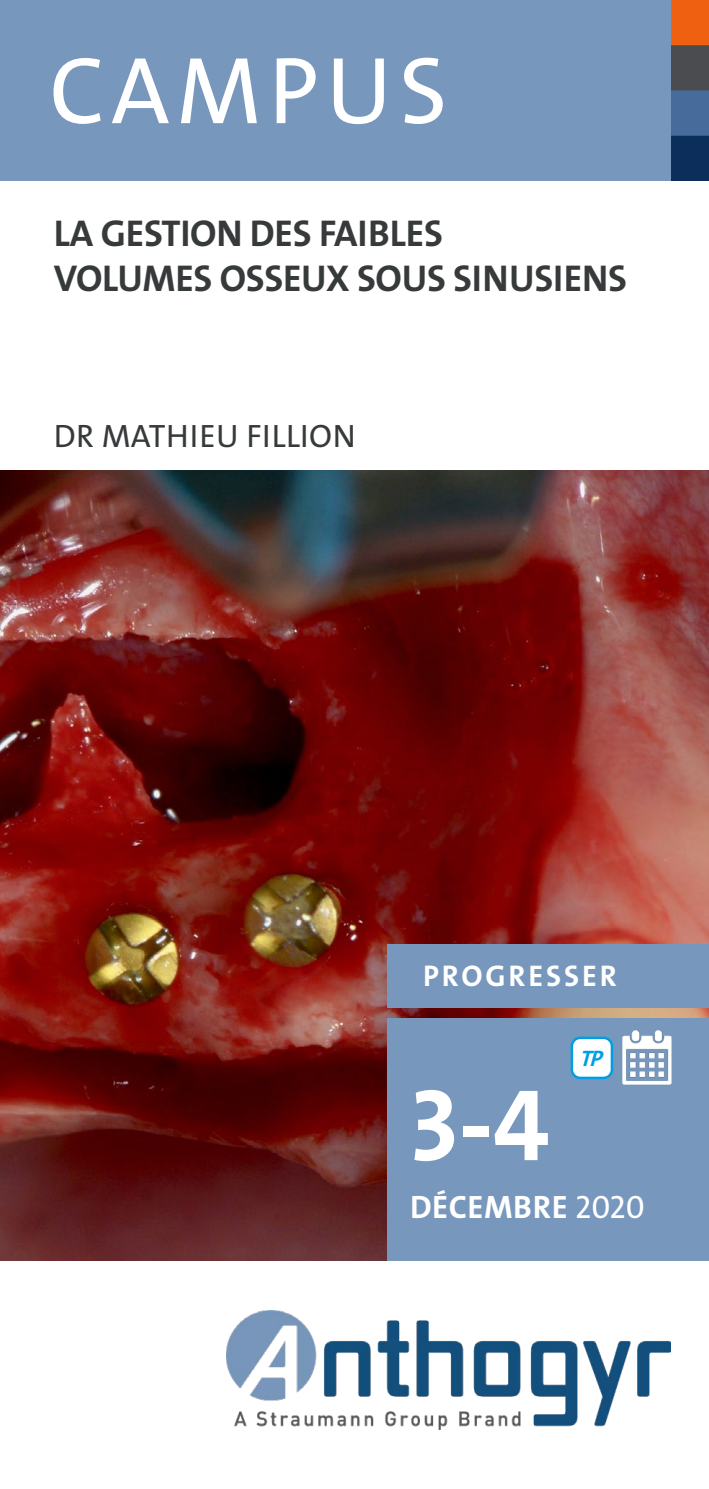
<style>
.page{position:relative;width:709px;height:1489px;background:#fff}
.page>*{position:absolute;margin:0;border:0;box-sizing:border-box;transform-origin:0 0}
.t1{font:102.5px "The Sans LP7 Bld";color:#fff}
.t2{font:95.75px "The Sans LP5 Plain";letter-spacing:.075em;color:#fff}
.t3{font:37.5px/45px "The Sans LP7 Bld";letter-spacing:-.005em;color:#373a3b}
.t4{font:32.5px "The Sans LP5 Plain";letter-spacing:.015em;color:#373a3b}
.t5{font:32.5px "The Sans LP7 Bld";letter-spacing:.015em;color:#fff}
.t6{font:30px "The Sans LP7 Bld";letter-spacing:.095em;color:#fff}
.t7{font:italic 22.5px "The Sans LP7 Bld";color:#009fe3}
.s1{font-family:"The Sans LP5 Plain"}
</style>
<div class="page">
<img style="left:0;top:471px;width:709px;height:789px">
<img style="left:226px;top:1310px;width:444px;height:119px">
<div style="left:0;top:0;width:709px;height:180px;background:#7897bd"></div>
<img style="left:672px;top:0;width:37px;height:180px">
<div style="left:387px;top:1018px;width:322px;height:242px;background:#7897bd"></div>
<div style="left:387px;top:944px;width:322px;height:63px;background:#7897bd"></div>
<img style="left:622px;top:1030px;width:50px;height:55px">
<div style="left:572px;top:1037px;width:40px;height:40px;background:#fff;border-radius:8px"></div>
<div style="left:570px;top:1036px;width:43px;height:43px;border:2px solid #009fe3;border-radius:8px"></div>
<h2 class="t2" style="left:49px;top:29px;width:399px">CAMPUS</h2>
<p class="t3" style="left:54px;top:211px;width:574px">LA GESTION DES FAIBLES<br>VOLUMES OSSEUX SOUS SINUSIENS</p>
<p class="t4" style="left:54px;top:415px;width:303px">DR MATHIEU FILLION</p>
<p class="t6" style="left:423px;top:956px;width:195px">PROGRESSER</p>
<p class="t7" style="left:579px;top:1044px;width:31px">TP</p>
<h1 class="t1" style="left:410px;top:1059px;width:141px">3-4</h1>
<p class="t5" style="left:410px;top:1185px;width:236px">DÉCEMBRE <span class="s1">2020</span></p>
</div>
